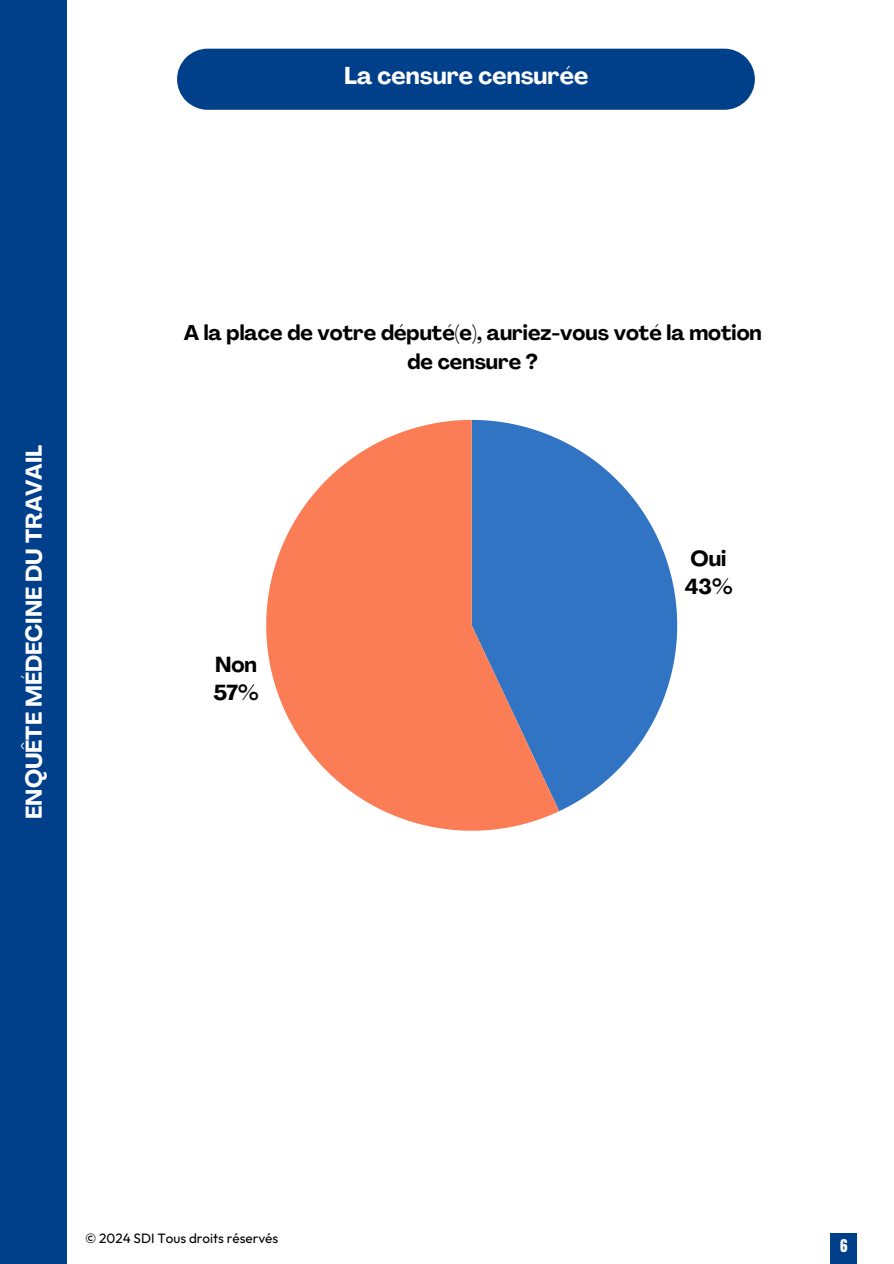
<style>
.page{position:relative;width:894px;height:1264px;background:#fff}
.page>*{position:absolute;margin:0;border:0;box-sizing:border-box;transform-origin:0 0}
.t1{font:700 24px "Agrandir";color:#fff}
.t2{font:700 22.5px "Agrandir";color:#fff}
.t3{font:700 21.45px/27.9px "Agrandir";color:#000}
.t4{font:700 21px/29.2px "Agrandir";color:#000;text-align:center}
.t5{font:15px "Anton";color:#f4f6fc}
.t6{font:13.5px "Outfit";color:#000}
</style>
<div class="page">
<div style="left:0;top:0;width:66px;height:1263px;background:#003f89"></div>
<div style="left:830px;top:1232px;width:27px;height:31px;background:#003f89"></div>
<div style="left:177px;top:49px;width:577px;height:61px;background:#003f89"></div>
<svg style="left:559px;top:439px;width:118px;height:372px;fill:#3174c3"></svg>
<svg style="left:266px;top:420px;width:293px;height:410px;fill:#fb7d55"></svg>
<p class="t2" style="left:20px;top:818px;width:376px;rotate:-90deg">ENQUÊTE MÉDECINE DU TRAVAIL</p>
<p class="t1" style="left:344px;top:61px;width:246px">La censure censurée</p>
<p class="t4" style="left:184px;top:318px;width:579px">A la place de votre député(e), auriez-vous voté la motion de censure ?</p>
<p class="t3" style="left:213px;top:650px;width:47px">Non<br>57%</p>
<p class="t3" style="left:684px;top:545px;width:49px">Oui<br>43%</p>
<p class="t6" style="left:85px;top:1229px;width:194px">© 2024 SDI Tous droits réservés</p>
<p class="t5" style="left:840px;top:1238px;width:9px">6</p>
</div>
